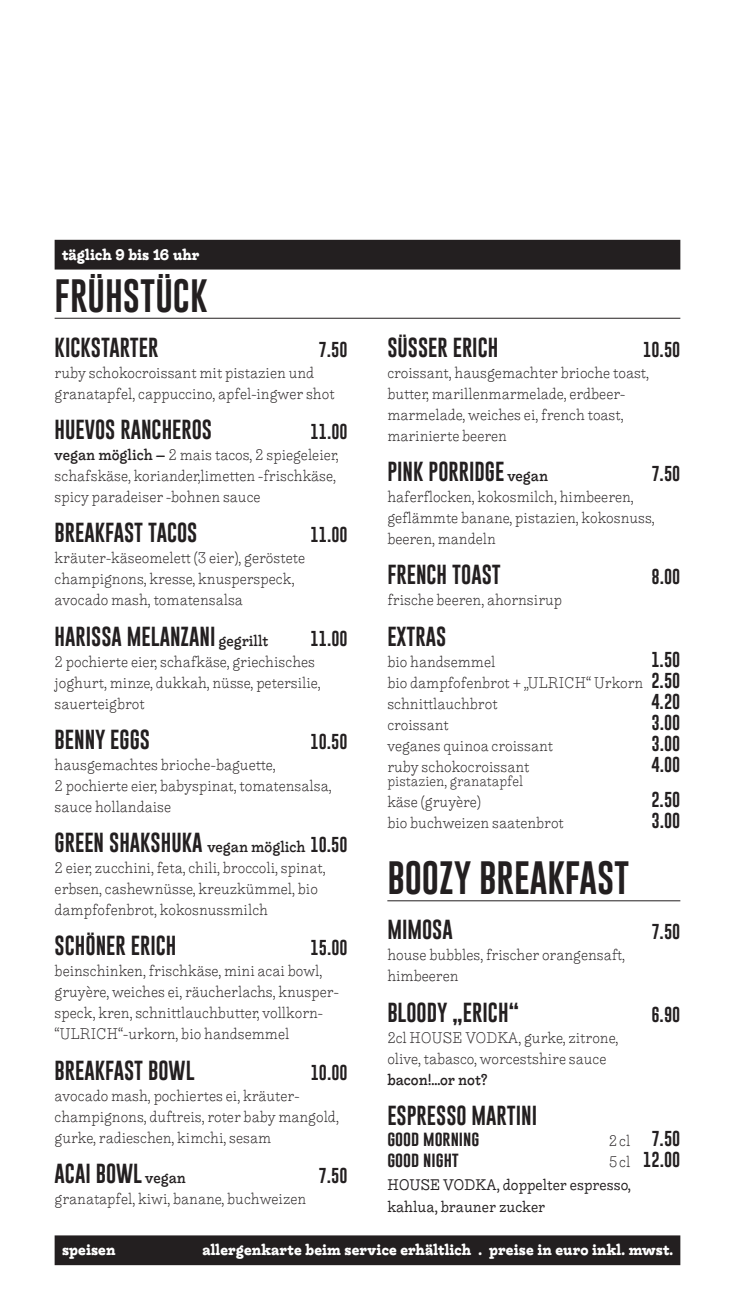
<style>
.page{position:relative;width:735px;height:1290px;background:#fff}
.page>*{position:absolute;margin:0;border:0;box-sizing:border-box;transform-origin:0 0}
.t1{font:34.12px "Gobold";color:#231f20}
.t2{font:20.12px "Gobold";color:#231f20}
.t3{font:15.75px "Gobold";color:#231f20}
.t4{font:300 14.88px/21px "Liebe Ruth";color:#231f20}
.t5{font:700 14.88px "Liebe Ruth";letter-spacing:.01em;color:#fff}
.t6{font:14.88px/22.8px "Liebe Ruth";color:#231f20}
.t7{font:500 14.88px "Liebe Ruth";color:#231f20}
.t8{font:300 14px "Liebe Ruth";color:#231f20}
.s1{font-weight:500}
.s2{font-family:"Liebe Ruth";font-weight:500;font-size:14.88px}
.s3{font-size:15.75px}
.s4{font-family:"Gobold";font-weight:400;font-size:15.75px}
.s5{font-family:"Liebe Ruth";font-weight:300;font-size:14.88px}
</style>
<div class="page">
<div style="left:55px;top:1235px;width:625px;height:30px;background:#231f20"></div>
<div style="left:55px;top:240px;width:625px;height:30px;background:#231f20"></div>
<hr style="left:55px;top:318px;width:625px;height:1px;background:#231f20">
<hr style="left:387px;top:900px;width:293px;height:1px;background:#231f20">
<p class="t5" style="left:62px;top:246px;width:139px">täglich 9 bis 16 uhr</p>
<h1 class="t1" style="left:55px;top:273px;width:154px">FRÜHSTÜCK</h1>
<h2 class="t2" style="left:55px;top:334px;width:105px">KICKSTARTER</h2>
<p class="t3" style="left:318px;top:339px;width:30px">7.50</p>
<p class="t4" style="left:55px;top:362px;width:281px">ruby schokocroissant mit pistazien und granatapfel, cappuccino, apfel-ingwer shot</p>
<h2 class="t2" style="left:55px;top:416px;width:159px">HUEVOS RANCHEROS</h2>
<p class="t3" style="left:310px;top:421px;width:39px">11.00</p>
<p class="t4" style="left:55px;top:444px;width:285px"><span class="s1">vegan möglich –</span> 2 mais tacos, 2 spiegeleier, schafskäse, koriander,limetten -frischkäse, spicy paradeiser -bohnen sauce</p>
<h2 class="t2" style="left:55px;top:520px;width:144px">BREAKFAST TACOS</h2>
<p class="t3" style="left:310px;top:525px;width:39px">11.00</p>
<p class="t4" style="left:55px;top:548px;width:252px">kräuter-käseomelett (3 eier), geröstete champignons, kresse, knusperspeck, avocado mash, tomatensalsa</p>
<h2 class="t2" style="left:55px;top:623px;width:215px">HARISSA MELANZANI <span class="s2">gegrillt</span></h2>
<p class="t3" style="left:310px;top:628px;width:39px">11.00</p>
<p class="t4" style="left:55px;top:651px;width:267px">2 pochierte eier, schafkäse, griechisches joghurt, minze, dukkah, nüsse, petersilie, sauerteigbrot</p>
<h2 class="t2" style="left:55px;top:726px;width:97px">BENNY EGGS</h2>
<p class="t3" style="left:310px;top:731px;width:39px">10.50</p>
<p class="t4" style="left:55px;top:754px;width:278px">hausgemachtes brioche-baguette,<br>2 pochierte eier, babyspinat, tomatensalsa, sauce hollandaise</p>
<h2 class="t2" style="left:55px;top:829px;width:294px">GREEN SHAKSHUKA <span class="s2">vegan möglich</span> <span class="s3">10.50</span></h2>
<p class="t4" style="left:55px;top:857px;width:272px">2 eier, zucchini, feta, chili, broccoli, spinat, erbsen, cashewnüsse, kreuzkümmel, bio dampfofenbrot, kokosnussmilch</p>
<h2 class="t2" style="left:55px;top:933px;width:123px">SCHÖNER ERICH</h2>
<p class="t3" style="left:310px;top:938px;width:39px">15.00</p>
<p class="t4" style="left:55px;top:961px;width:286px">beinschinken, frischkäse, mini acai bowl, gruyère, weiches ei, räucherlachs, knusper&shy;speck, kren, schnittlauchbutter, vollkorn-“ULRICH“-urkorn, bio handsemmel</p>
<h2 class="t2" style="left:55px;top:1057px;width:141px">BREAKFAST BOWL</h2>
<p class="t3" style="left:310px;top:1062px;width:38px">10.00</p>
<p class="t4" style="left:55px;top:1085px;width:285px">avocado mash, pochiertes ei, kräuter&shy;champignons, duftreis, roter baby mangold, gurke, radieschen, kimchi, sesam</p>
<h2 class="t2" style="left:55px;top:1160px;width:133px">ACAI BOWL <span class="s2">vegan</span></h2>
<p class="t3" style="left:318px;top:1165px;width:30px">7.50</p>
<p class="t4" style="left:55px;top:1188px;width:253px">granatapfel, kiwi, banane, buchweizen</p>
<h2 class="t2" style="left:387px;top:334px;width:112px">SÜSSER ERICH</h2>
<p class="t3" style="left:643px;top:339px;width:39px">10.50</p>
<p class="t4" style="left:387px;top:362px;width:263px">croissant, hausgemachter brioche toast, butter, marillenmarmelade, erdbeer&shy;marmelade, weiches ei, french toast, marinierte beeren</p>
<h2 class="t2" style="left:387px;top:458px;width:162px">PINK PORRIDGE <span class="s2">vegan</span></h2>
<p class="t3" style="left:651px;top:463px;width:30px">7.50</p>
<p class="t4" style="left:387px;top:486px;width:269px">haferflocken, kokosmilch, himbeeren, geflämmte banane, pistazien, kokosnuss, beeren, mandeln</p>
<h2 class="t2" style="left:387px;top:562px;width:115px">FRENCH TOAST</h2>
<p class="t3" style="left:651px;top:567px;width:30px">8.00</p>
<p class="t4" style="left:387px;top:590px;width:176px">frische beeren, ahornsirup</p>
<h2 class="t2" style="left:387px;top:623px;width:60px">EXTRAS</h2>
<p class="t4" style="left:387px;top:651px;width:109px">bio handsemmel</p>
<p class="t3" style="left:651px;top:649px;width:30px">1.50</p>
<p class="t4" style="left:387px;top:672px;width:294px">bio dampfofenbrot + „ULRICH“ Urkorn <span class="s4">2.50 </span>schnittlauchbrot</p>
<p class="t3" style="left:651px;top:691px;width:30px">4.20</p>
<p class="t4" style="left:387px;top:714px;width:63px">croissant</p>
<p class="t3" style="left:651px;top:712px;width:30px">3.00</p>
<p class="t4" style="left:387px;top:735px;width:167px">veganes quinoa croissant</p>
<p class="t3" style="left:651px;top:733px;width:30px">3.00</p>
<p class="t4" style="left:387px;top:756px;width:143px">ruby schokocroissant</p>
<p class="t3" style="left:651px;top:754px;width:30px">4.00</p>
<p class="t8" style="left:387px;top:772px;width:137px">pistazien, granatapfel</p>
<p class="t4" style="left:387px;top:791px;width:95px">käse (gruyère)</p>
<p class="t3" style="left:651px;top:789px;width:30px">2.50</p>
<p class="t4" style="left:387px;top:812px;width:178px">bio buchweizen saatenbrot</p>
<p class="t3" style="left:651px;top:810px;width:30px">3.00</p>
<h1 class="t1" style="left:387px;top:856px;width:243px">BOOZY BREAKFAST</h1>
<h2 class="t2" style="left:387px;top:917px;width:67px">MIMOSA</h2>
<p class="t3" style="left:651px;top:922px;width:30px">7.50</p>
<p class="t4" style="left:387px;top:945px;width:239px">house bubbles, frischer orangensaft, himbeeren</p>
<h2 class="t2" style="left:387px;top:999px;width:133px">BLOODY „ERICH“</h2>
<p class="t3" style="left:651px;top:1004px;width:30px">6.90</p>
<p class="t4" style="left:387px;top:1027px;width:232px">2cl HOUSE VODKA, gurke, zitrone, olive, tabasco, worcestshire sauce</p>
<p class="t7" style="left:387px;top:1071px;width:101px">bacon!...or not?</p>
<h2 class="t2" style="left:387px;top:1102px;width:151px">ESPRESSO MARTINI</h2>
<p class="t3" style="left:387px;top:1128px;width:93px">good morning</p>
<p class="t4" style="left:608px;top:1130px;width:23px">2cl</p>
<p class="t3" style="left:651px;top:1128px;width:30px">7.50</p>
<p class="t3" style="left:387px;top:1149px;width:73px">good night</p>
<p class="t3" style="left:608px;top:1149px;width:73px"><span class="s5">5 cl</span> 12.00</p>
<p class="t6" style="left:387px;top:1173px;width:245px">HOUSE VODKA, doppelter espresso, kahlua, brauner zucker</p>
<p class="t5" style="left:62px;top:1241px;width:55px">speisen</p>
<p class="t5" style="left:202px;top:1241px;width:472px">allergenkarte beim service erhältlich . preise in euro inkl. mwst.</p>
</div>
